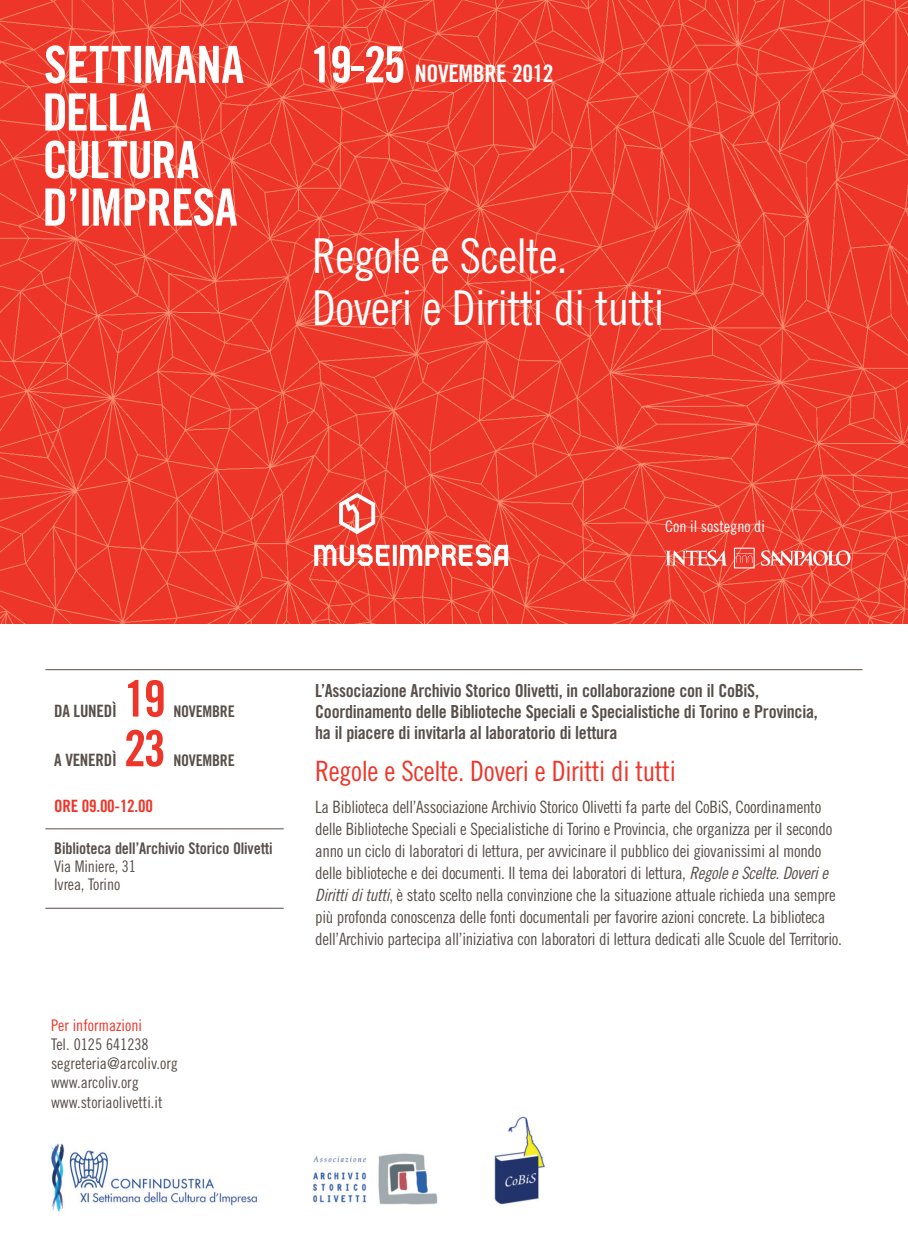
<style>
.page{position:relative;width:908px;height:1248px;background:#fff}
.page>*{position:absolute;margin:0;border:0;box-sizing:border-box;transform-origin:0 0}
.t1{font:50px "Trade Gothic Bold Cond Twenty";color:#ee3529}
.t2{font:48px/51.6px "Trade Gothic Cond Eighteen";letter-spacing:-.015em;color:#fff}
.t3{font:28px "Trade Gothic Cond Eighteen";letter-spacing:-.015em;color:#ee3529}
.t4{font:24px "Trade Gothic Bold Cond Twenty";letter-spacing:-.015em;color:#fff}
.t5{font:18px/21px "Trade Gothic Bold Cond Twenty";letter-spacing:-.015em;color:#584f4a}
.t6{font:17px/22px "Trade Gothic Cond Eighteen";letter-spacing:-.02em;color:#584f4a}
.t7{font:17px "Trade Gothic Bold Cond Twenty";letter-spacing:-.015em;color:#584f4a}
.t8{font:17px "Trade Gothic Bold Cond Twenty";letter-spacing:-.015em;color:#ee3529}
.t9{font:16px/19.2px "Trade Gothic Cond Eighteen";color:#584f4a}
.t10{font:16px "Trade Gothic Bold Cond Twenty";letter-spacing:-.01em;color:#584f4a}
.t11{font:16px "Trade Gothic Cond Eighteen";color:#fff}
.t12{font:16px "Trade Gothic Cond Eighteen";color:#ee3529}
.s1{font-size:50px}
.s2{font-style:italic}
</style>
<div class="page">
<img style="left:0;top:0;width:907px;height:624px">
<svg style="left:760px;top:550px;width:90px;height:15px"></svg>
<svg style="left:665px;top:550px;width:62px;height:15px"></svg>
<svg style="left:733px;top:547px;width:21px;height:21px"></svg>
<svg style="left:314px;top:544px;width:75px;height:22px"></svg>
<svg style="left:392px;top:544px;width:4px;height:22px"></svg>
<svg style="left:400px;top:544px;width:108px;height:22px"></svg>
<svg style="left:339px;top:493px;width:36px;height:41px"></svg>
<svg style="left:45px;top:188px;width:192px;height:38px"></svg>
<svg style="left:45px;top:140px;width:153px;height:39px"></svg>
<svg style="left:45px;top:93px;width:106px;height:37px"></svg>
<svg style="left:45px;top:45px;width:198px;height:38px"></svg>
<img style="left:51px;top:1143px;width:207px;height:69px">
<img style="left:313px;top:1153px;width:125px;height:52px">
<img style="left:494px;top:1116px;width:51px;height:89px">
<hr style="left:45px;top:669px;width:817px;height:1px;background:#584f4a">
<hr style="left:45px;top:828px;width:238px;height:1px;background:#584f4a">
<hr style="left:45px;top:907px;width:238px;height:1px;background:#584f4a">
<h3 class="t4" style="left:310px;top:65px;width:245px"><span class="s1">19-25</span> NOVEMBRE 2012</h3>
<h2 class="t2" style="left:312px;top:234px;width:353px">Regole e Scelte.<br>Doveri e Diritti di tutti</h2>
<p class="t11" style="left:665px;top:520px;width:101px">Con il sostegno di</p>
<p class="t7" style="left:54px;top:704px;width:64px">DA LUNEDÌ</p>
<p class="t7" style="left:54px;top:754px;width:64px">A VENERDÌ</p>
<h1 class="t1" style="left:124px;top:680px;width:43px">19</h1>
<h1 class="t1" style="left:124px;top:730px;width:43px">23</h1>
<p class="t10" style="left:173px;top:705px;width:63px">NOVEMBRE</p>
<p class="t10" style="left:173px;top:754px;width:63px">NOVEMBRE</p>
<p class="t8" style="left:54px;top:799px;width:100px">ORE 09.00-12.00</p>
<p class="t10" style="left:54px;top:842px;width:220px">Biblioteca dell’Archivio Storico Olivetti</p>
<p class="t9" style="left:54px;top:858px;width:83px;line-height:18px">Via Miniere, 31<br>Ivrea, Torino</p>
<p class="t12" style="left:51px;top:1019px;width:92px">Per informazioni</p>
<p class="t9" style="left:51px;top:1035px;width:128px">Tel. 0125 641238 segreteria@arcoliv.org www.arcoliv.org www.storiaolivetti.it</p>
<p class="t5" style="left:315px;top:681px;width:504px">L’Associazione Archivio Storico Olivetti, in collaborazione con il CoBiS,<br>Coordinamento delle Biblioteche Speciali e Specialistiche di Torino e Provincia, ha il piacere di invitarla al laboratorio di lettura</p>
<h3 class="t3" style="left:315px;top:760px;width:362px">Regole e Scelte. Doveri e Diritti di tutti</h3>
<p class="t6" style="left:315px;top:797px;width:528px">La Biblioteca dell’Associazione Archivio Storico Olivetti fa parte del CoBiS, Coordinamento delle Biblioteche Speciali e Specialistiche di Torino e Provincia, che organizza per il secondo anno un ciclo di laboratori di lettura, per avvicinare il pubblico dei giovanissimi al mondo delle biblioteche e dei documenti. Il tema dei laboratori di lettura, <span class="s2">RegoleeScelte.Doverie Dirittiditutti</span>, è stato scelto nella convinzione che la situazione attuale richieda una sempre più profonda conoscenza delle fonti documentali per favorire azioni concrete. La biblioteca dell’Archivio partecipa all’iniziativa con laboratori di lettura dedicati alle Scuole del Territorio.</p>
</div>
